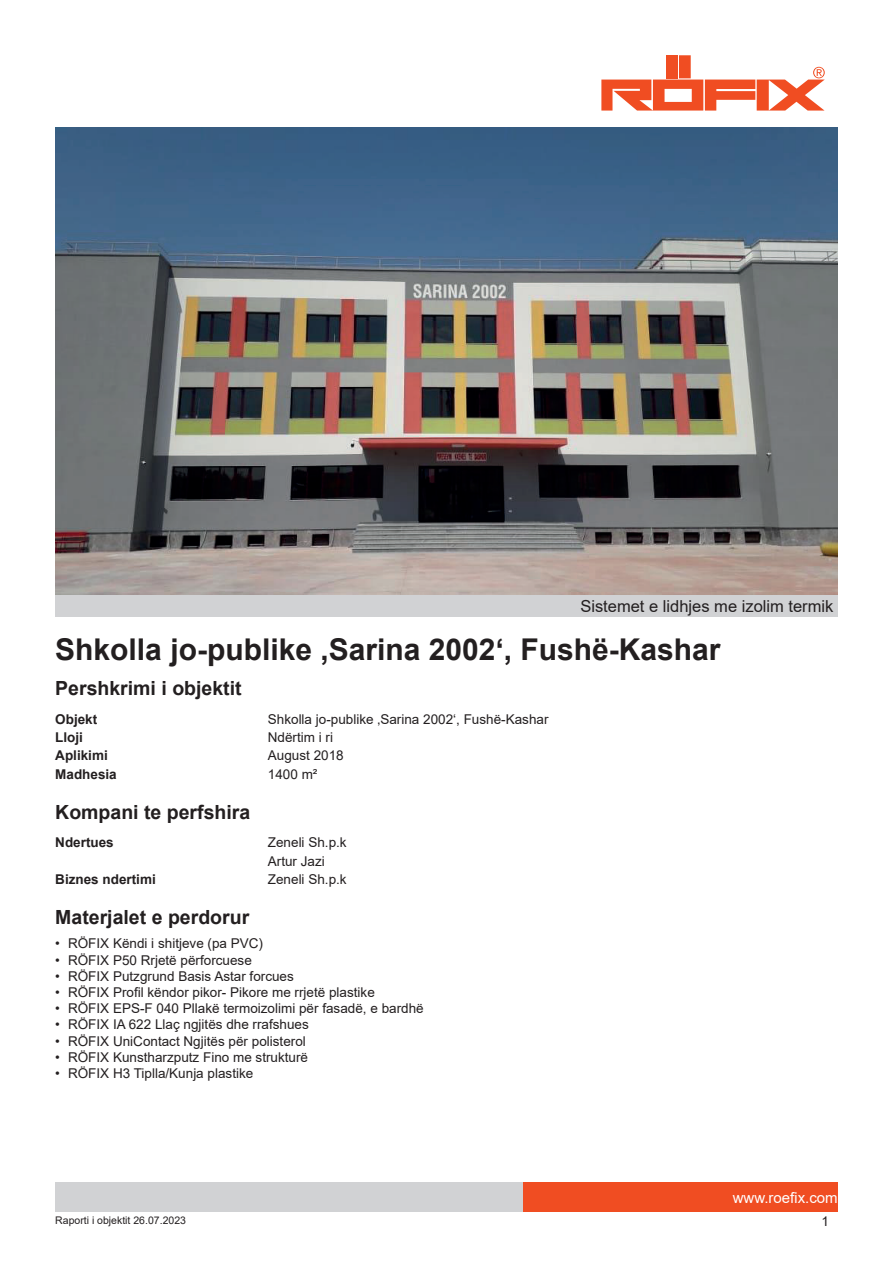
<style>
.page{position:relative;width:893px;height:1263px;background:#fff}
.page>*{position:absolute;margin:0;border:0;box-sizing:border-box;transform-origin:0 0}
.t1{font:700 30px "Arial";color:#231f20}
.t2{font:700 19.5px "Arial";color:#231f20}
.t3{font:16.5px "Arial";color:#231f20}
.t4{font:15px "Arial";color:#fff}
.t5{font:13.5px/18.3px "Arial";color:#231f20}
.t6{font:700 13.5px "Arial";color:#231f20}
.t7{font:10.5px "Arial";color:#231f20}
</style>
<div class="page">
<div style="left:523px;top:1182px;width:315px;height:30px;background:#f04d22"></div>
<div style="left:55px;top:1182px;width:468px;height:30px;background:#d1d2d4"></div>
<div style="left:679px;top:55px;width:12px;height:23px;background:#f04d22"></div>
<div style="left:666px;top:55px;width:11px;height:23px;background:#f04d22"></div>
<svg style="left:601px;top:67px;width:224px;height:44px"></svg>
<img style="left:55px;top:128px;width:783px;height:467px">
<div style="left:55px;top:595px;width:783px;height:22px;background:#d1d2d4"></div>
<p class="t3" style="left:580px;top:595px;width:255px">Sistemet e lidhjes me izolim termik</p>
<h1 class="t1" style="left:55px;top:628px;width:667px">Shkolla jo-publike ‚Sarina 2002‘, Fushë-Kashar</h1>
<h2 class="t2" style="left:55px;top:675px;width:188px">Pershkrimi i objektit</h2>
<p class="t6" style="left:55px;top:709px;width:44px">Objekt</p>
<p class="t5" style="left:268px;top:710px;width:282px">Shkolla jo-publike ‚Sarina 2002‘, Fushë-Kashar</p>
<p class="t6" style="left:55px;top:728px;width:29px">Lloji</p>
<p class="t5" style="left:268px;top:728px;width:67px">Ndërtim i ri</p>
<p class="t6" style="left:55px;top:746px;width:54px">Aplikimi</p>
<p class="t5" style="left:268px;top:746px;width:77px">August 2018</p>
<p class="t6" style="left:55px;top:764px;width:63px">Madhesia</p>
<p class="t5" style="left:268px;top:765px;width:51px">1400 m²</p>
<h2 class="t2" style="left:55px;top:798px;width:197px">Kompani te perfshira</h2>
<p class="t6" style="left:55px;top:833px;width:60px">Ndertues</p>
<p class="t5" style="left:268px;top:833px;width:80px">Zeneli Sh.p.k<br>Artur Jazi</p>
<p class="t6" style="left:55px;top:870px;width:102px">Biznes ndertimi</p>
<p class="t5" style="left:268px;top:870px;width:80px">Zeneli Sh.p.k</p>
<h2 class="t2" style="left:55px;top:903px;width:195px">Materjalet e perdorur</h2>
<p class="t5" style="left:55px;top:934px;width:209px">• RÖFIX Këndi i shitjeve (pa PVC)</p>
<p class="t5" style="left:55px;top:951px;width:198px">• RÖFIX P50 Rrjetë përforcuese</p>
<p class="t5" style="left:55px;top:967px;width:240px">• RÖFIX Putzgrund Basis Astar forcues</p>
<p class="t5" style="left:55px;top:983px;width:321px">• RÖFIX Profil këndor pikor- Pikore me rrjetë plastike</p>
<p class="t5" style="left:55px;top:999px;width:370px">• RÖFIX EPS-F 040 Pllakë termoizolimi për fasadë, e bardhë</p>
<p class="t5" style="left:55px;top:1015px;width:255px">• RÖFIX IA 622 Llaç ngjitës dhe rrafshues</p>
<p class="t5" style="left:55px;top:1032px;width:252px">• RÖFIX UniContact Ngjitës për polisterol</p>
<p class="t5" style="left:55px;top:1048px;width:254px">• RÖFIX Kunstharzputz Fino me strukturë</p>
<p class="t5" style="left:55px;top:1064px;width:200px">• RÖFIX H3 Tiplla/Kunja plastike</p>
<p class="t7" style="left:55px;top:1213px;width:132px">Raporti i objektit 26.07.2023</p>
<p class="t4" style="left:733px;top:1187px;width:107px">www.roefix.com</p>
<p class="t5" style="left:821px;top:1212px;width:9px">1</p>
</div>
